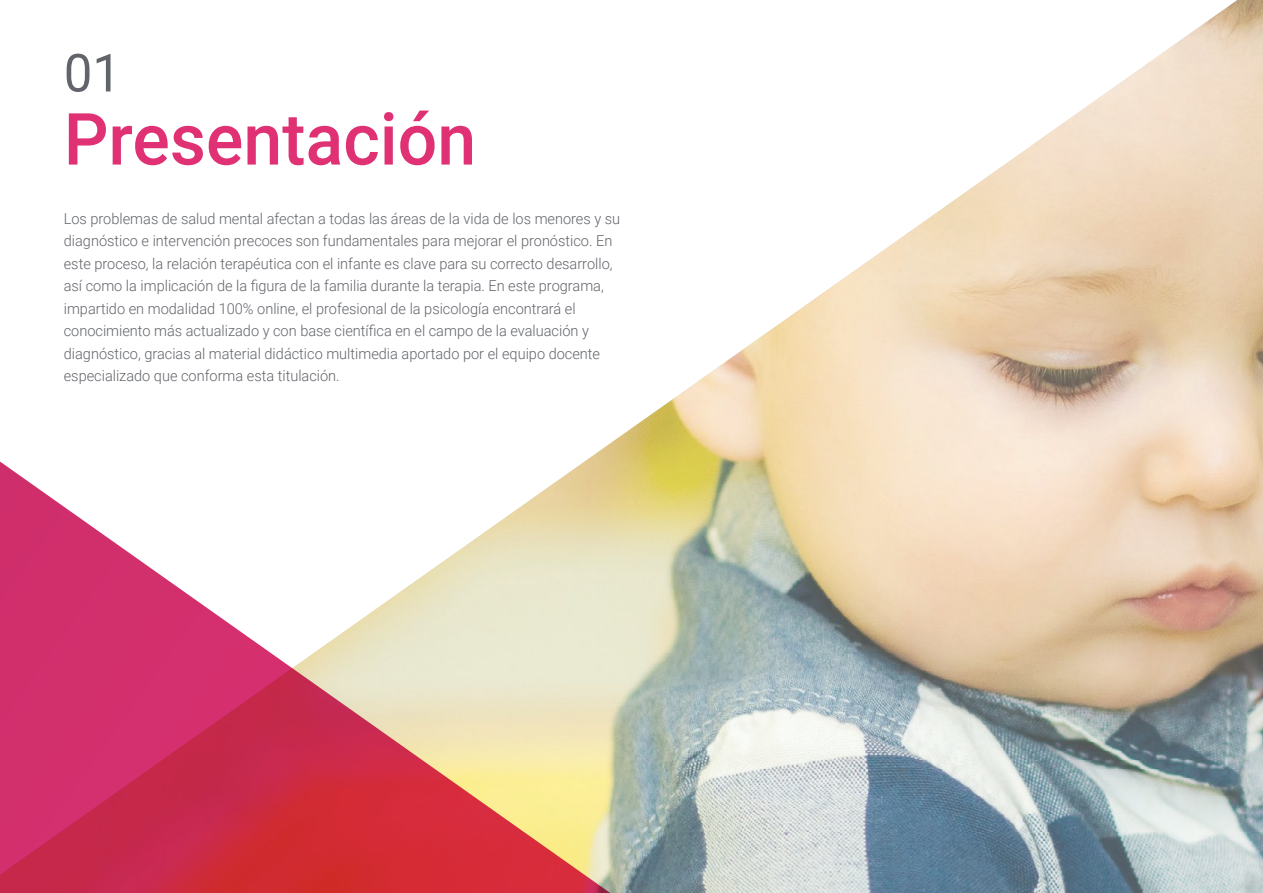
<style>
.page{position:relative;width:1263px;height:893px;background:#fff}
.page>*{position:absolute;margin:0;border:0;box-sizing:border-box;transform-origin:0 0}
.t1{font:500 72px "Roboto";color:#df3174}
.t2{font:52.5px "Roboto";color:#61646a}
.t3{font:300 15px/22.5px "Roboto";color:#61646a}
</style>
<div class="page">
<img style="left:607px;top:0;width:656px;height:893px">
<svg style="left:0;top:446px;width:640px;height:447px"></svg>
<h2 class="t2" style="left:64px;top:36px;width:59px">01</h2>
<h1 class="t1" style="left:64px;top:89px;width:414px">Presentación</h1>
<p class="t3" style="left:64px;top:207px;width:558px">Los problemas de salud mental afectan a todas las áreas de la vida de los menores y su diagnóstico e intervención precoces son fundamentales para mejorar el pronóstico. En este proceso, la relación terapéutica con el infante es clave para su correcto desarrollo, así como la implicación de la figura de la familia durante la terapia. En este programa, impartido en modalidad 100% online, el profesional de la psicología encontrará el conocimiento más actualizado y con base científica en el campo de la evaluación y diagnóstico, gracias al material didáctico multimedia aportado por el equipo docente especializado que conforma esta titulación.</p>
</div>
